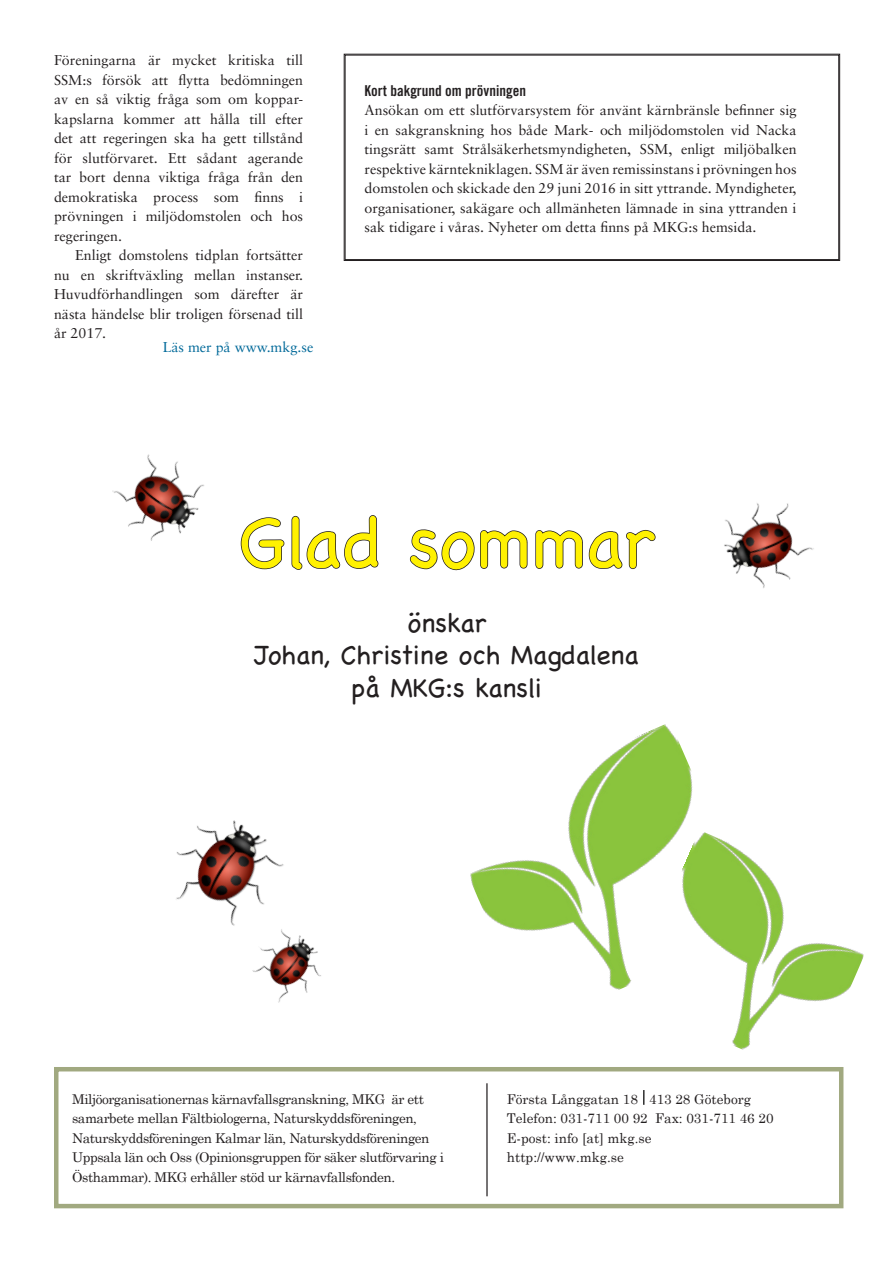
<style>
.page{position:relative;width:893px;height:1263px;background:#fff}
.page>*{position:absolute;margin:0;border:0;box-sizing:border-box;transform-origin:0 0}
.t1{font:72px "Chalkboard";color:#fff101}
.t2{font:27px "Chalkboard";color:#231f20}
.t3{font:15px "Trade Gothic Bold Cond Twenty";color:#231f20}
.t4{font:14.25px/19.5px "Sabon";color:#231f20;text-align:justify}
.t5{font:14.25px "Sabon";color:#006999}
.t6{font:13.5px/19.5px "Century Schoolbook";letter-spacing:-.03em;color:#231f20}
.t7{font:13.5px "Century Schoolbook";color:#231f20}
</style>
<div class="page">
<div style="left:54px;top:1067px;width:789px;height:141px;border:4px solid #8e9866"></div>
<hr style="left:486px;top:1083px;width:2px;height:113px;background:#231f20">
<svg style="left:643px;top:1090px;width:2px;height:15px"></svg>
<img style="left:176px;top:820px;width:108px;height:106px">
<img style="left:112px;top:454px;width:92px;height:87px">
<svg style="left:240px;top:515px;width:139px;height:55px"></svg>
<svg style="left:409px;top:529px;width:119px;height:42px"></svg>
<svg style="left:535px;top:530px;width:121px;height:40px"></svg>
<img style="left:724px;top:503px;width:90px;height:85px">
<img style="left:241px;top:919px;width:80px;height:84px">
<img style="left:470px;top:724px;width:223px;height:266px">
<img style="left:626px;top:830px;width:238px;height:249px">
<svg style="left:344px;top:54px;width:496px;height:207px"></svg>
<div style="left:345px;top:55px;width:494px;height:205px;border:1px solid #231f20"></div>
<p class="t4" style="left:54px;top:50px;width:251px">Föreningarna är mycket kritiska till SSM:s försök att flytta bedömningen av en så viktig fråga som om koppar&shy;kapslarna kommer att hålla till efter det att regeringen ska ha gett tillstånd för slutförvaret. Ett sådant agerande tar bort denna viktiga fråga från den demokratiska process som finns i prövningen i miljödomstolen och hos regeringen.</p>
<p class="t4" style="left:54px;top:245px;width:251px;text-indent:21px">Enligt domstolens tidplan fortsätter nu en skriftväxling mellan instanser.<br>Huvudförhandlingen som därefter är nästa händelse blir troligen försenad till år 2017.</p>
<p class="t5" style="left:163px;top:339px;width:152px">Läs mer på www.mkg.se</p>
<p class="t3" style="left:364px;top:82px;width:163px">Kort bakgrund om prövningen</p>
<p class="t4" style="left:364px;top:101px;width:434px">Ansökan om ett slutförvarsystem för använt kärnbränsle befinner sig i en sakgranskning hos både Mark- och miljödomstolen vid Nacka tingsrätt samt Strålsäkerhetsmyndigheten, SSM, enligt miljöbalken respektive kärntekniklagen. SSM är även remissinstans i prövningen hos domstolen och skickade den 29 juni 2016 in sitt yttrande. Myndigheter, organisationer, sakägare och allmänheten lämnade in sina yttranden i sak tidigare i våras. Nyheter om detta finns på MKG:s hemsida.</p>
<p class="t1" style="left:239px;top:500px;width:417px">Glad sommar</p>
<p class="t2" style="left:407px;top:607px;width:81px">önskar</p>
<p class="t2" style="left:254px;top:639px;width:386px">Johan, Christine och Magdalena</p>
<p class="t2" style="left:351px;top:671px;width:192px">på MKG:s kansli</p>
<p class="t6" style="left:72px;top:1088px;width:373px">Miljöorganisationernas kärnavfallsgranskning, MKG är ett samarbete mellan Fältbiologerna, Naturskyddsföreningen, Naturskyddsföreningen Kalmar län, Naturskyddsföreningen Uppsala län och Oss (Opinionsgruppen för säker slutförvaring i Östhammar). MKG erhåller stöd ur kärnavfallsfonden.</p>
<p class="t7" style="left:507px;top:1090px;width:246px">Första Långgatan 18 413 28 Göteborg</p>
<p class="t7" style="left:507px;top:1110px;width:268px">Telefon: 031-711 00 92 Fax: 031-711 46 20</p>
<p class="t7" style="left:507px;top:1129px;width:146px">E-post: info [at] mkg.se</p>
<p class="t7" style="left:507px;top:1149px;width:119px">http://www.mkg.se</p>
</div>
